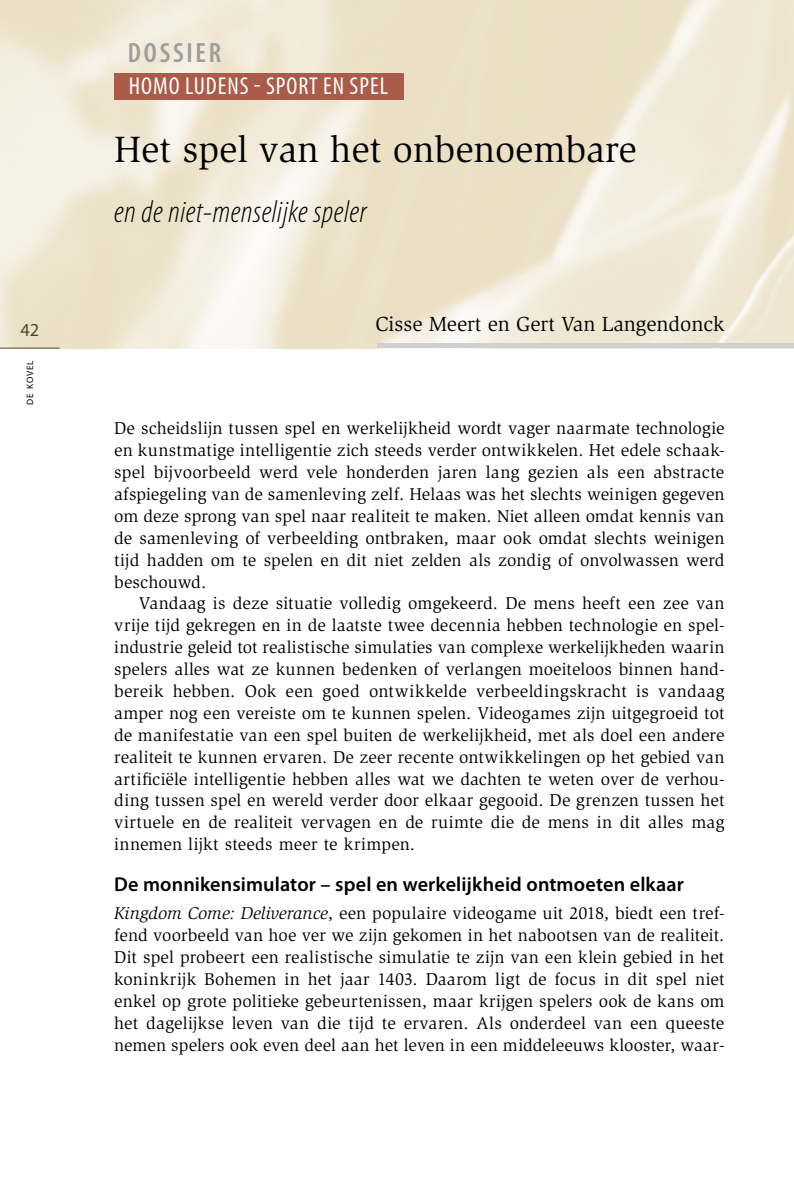
<style>
.page{position:relative;width:794px;height:1191px;background:#fff}
.page>*{position:absolute;margin:0;border:0;box-sizing:border-box;transform-origin:0 0}
.t1{font:37.62px "Slimbach Std";color:#000}
.t2{font:italic 300 condensed 31.5px "Myriad Pro";letter-spacing:.015em;color:#000}
.t3{font:600 condensed 28px "Myriad Pro";letter-spacing:.1em;color:#9d9d9c}
.t4{font:condensed 24.5px "Myriad Pro";letter-spacing:.04em;color:#fff}
.t5{font:21px "Slimbach Std";color:#000}
.t6{font:600 20.12px "Myriad Pro";letter-spacing:.005em;color:#000}
.t7{font:18.38px "Myriad Pro";color:#000}
.t8{font:17.5px/21.9px "Slimbach Std";letter-spacing:.01em;color:#000;text-align:justify}
.t9{font:9.1px "Myriad Pro";letter-spacing:.085em;color:#000}
.s1{font-style:italic}
</style>
<div class="page">
<hr style="left:0;top:348px;width:60px;height:1px;background:#000">
<img style="left:0;top:0;width:794px;height:348px">
<div style="left:114px;top:73px;width:290px;height:26px;background:#ab5b49"></div>
<hr style="left:377px;top:344px;width:417px;height:4px;background:#d0d0d0">
<p class="t7" style="left:20px;top:320px;width:20px">42</p>
<p class="t9" style="left:25px;top:405px;width:46px;rotate:-90deg">de kovel</p>
<h3 class="t3" style="left:128px;top:37px;width:95px">DOSSIER</h3>
<h3 class="t4" style="left:129px;top:73px;width:261px">HOMO LUDENS - SPORT EN SPEL</h3>
<h1 class="t1" style="left:114px;top:128px;width:524px">Het spel van het onbenoembare</h1>
<h2 class="t2" style="left:114px;top:195px;width:254px">en de niet-menselijke speler</h2>
<p class="t5" style="left:375px;top:311px;width:350px">Cisse Meert en Gert Van Langendonck</p>
<p class="t8" style="left:114px;top:418px;width:612px">De scheidslijn tussen spel en werkelijkheid wordt vager naarmate technologie en kunstmatige intelligentie zich steeds verder ontwikkelen. Het edele schaak&shy;spel bijvoorbeeld werd vele honderden jaren lang gezien als een abstracte afspiegeling van de samenleving zelf. Helaas was het slechts weinigen gegeven om deze sprong van spel naar realiteit te maken. Niet alleen omdat kennis van de samenleving of verbeelding ontbraken, maar ook omdat slechts weinigen tijd hadden om te spelen en dit niet zelden als zondig of onvolwassen werd beschouwd.</p>
<p class="t8" style="left:114px;top:593px;width:612px;text-indent:25px">Vandaag is deze situatie volledig omgekeerd. De mens heeft een zee van vrije tijd gekregen en in de laatste twee decennia hebben technologie en spel&shy;industrie geleid tot realistische simulaties van complexe werkelijkheden waarin spelers alles wat ze kunnen bedenken of verlangen moeiteloos binnen hand&shy;bereik hebben. Ook een goed ontwikkelde verbeeldingskracht is vandaag amper nog een vereiste om te kunnen spelen. Videogames zijn uitgegroeid tot de manifestatie van een spel buiten de werkelijkheid, met als doel een andere realiteit te kunnen ervaren. De zeer recente ontwikkelingen op het gebied van artificiële intelligentie hebben alles wat we dachten te weten over de verhou&shy;ding tussen spel en wereld verder door elkaar gegooid. De grenzen tussen het virtuele en de realiteit vervagen en de ruimte die de mens in dit alles mag innemen lijkt steeds meer te krimpen.</p>
<p class="t6" style="left:114px;top:873px;width:571px">De monnikensimulator – spel en werkelijkheid ontmoeten elkaar</p>
<p class="t8" style="left:114px;top:902px;width:612px"><span class="s1">Kingdom Come: Deliverance</span>, een populaire videogame uit 2018, biedt een tref&shy;fend voorbeeld van hoe ver we zijn gekomen in het nabootsen van de realiteit.<br>Dit spel probeert een realistische simulatie te zijn van een klein gebied in het koninkrijk Bohemen in het jaar 1403. Daarom ligt de focus in dit spel niet enkel op grote politieke gebeurtenissen, maar krijgen spelers ook de kans om het dagelijkse leven van die tijd te ervaren. Als onderdeel van een queeste nemen spelers ook even deel aan het leven in een middeleeuws klooster, waar-</p>
</div>
